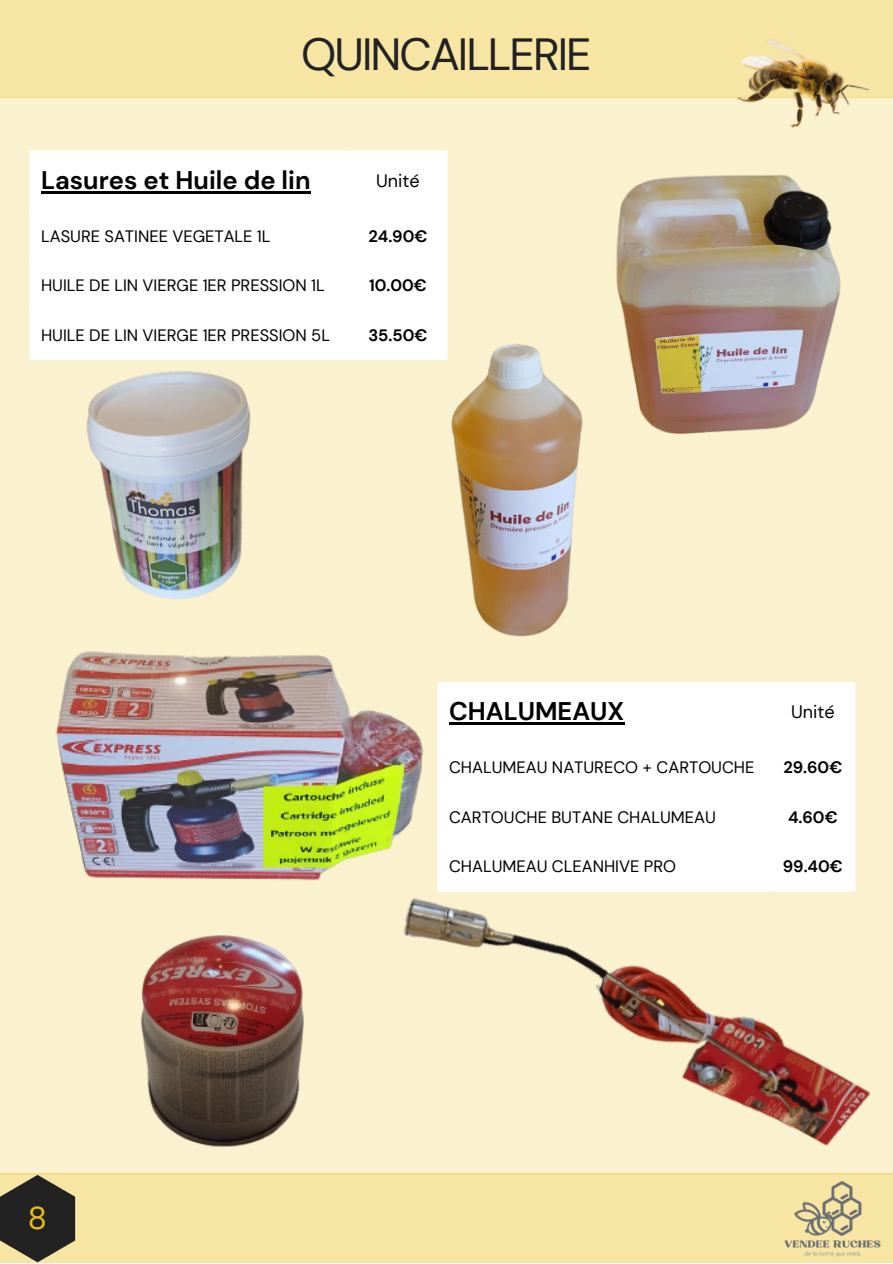
<style>
.page{position:relative;width:893px;height:1264px;background:#fff}
.page>*{position:absolute;margin:0;border:0;box-sizing:border-box;transform-origin:0 0}
.t1{font:45px "DM Sans";letter-spacing:-.045em;color:#222}
.t2{font:31.5px "DM Sans";color:#e9be1a}
.t3{font:700 25.5px "DM Sans";color:#000}
.t4{font:18px "DM Sans";color:#000}
.t5{font:16.5px "DM Sans";color:#000}
.t6{font:700 16.5px "DM Sans";color:#000}
</style>
<div class="page">
<div style="left:0;top:1173px;width:892px;height:89px;background:#f6e5a3"></div>
<svg style="left:0;top:1174px;width:75px;height:88px"></svg>
<div style="left:0;top:0;width:892px;height:98px;background:#f6e5a3"></div>
<div style="left:0;top:98px;width:892px;height:1076px;background:#faf1cf"></div>
<img style="left:784px;top:1200px;width:97px;height:56px">
<div style="left:30px;top:150px;width:417px;height:210px;background:#fff"></div>
<hr style="left:41px;top:191px;width:269px;height:2px;background:#000">
<img style="left:706px;top:40px;width:186px;height:88px">
<img style="left:86px;top:371px;width:165px;height:228px">
<img style="left:438px;top:319px;width:145px;height:318px">
<img style="left:616px;top:174px;width:225px;height:260px">
<div style="left:460px;top:682px;width:395px;height:128px;background:#fff"></div>
<hr style="left:449px;top:722px;width:175px;height:3px;background:#000">
<img style="left:56px;top:618px;width:404px;height:263px">
<img style="left:141px;top:935px;width:163px;height:212px">
<img style="left:351px;top:810px;width:541px;height:390px">
<p class="t1" style="left:301px;top:25px;width:292px">QUINCAILLERIE</p>
<p class="t3" style="left:41px;top:163px;width:271px">Lasures et Huile de lin</p>
<p class="t4" style="left:376px;top:169px;width:45px">Unité</p>
<p class="t5" style="left:41px;top:225px;width:231px">LASURE SATINEE VEGETALE 1L</p>
<p class="t6" style="left:368px;top:225px;width:61px">24.90€</p>
<p class="t5" style="left:41px;top:275px;width:285px">HUILE DE LIN VIERGE 1ER PRESSION 1L</p>
<p class="t6" style="left:369px;top:275px;width:59px">10.00€</p>
<p class="t5" style="left:41px;top:324px;width:290px">HUILE DE LIN VIERGE 1ER PRESSION 5L</p>
<p class="t6" style="left:368px;top:324px;width:60px">35.50€</p>
<p class="t2" style="left:28px;top:1197px;width:21px">8</p>
<p class="t3" style="left:449px;top:695px;width:177px">CHALUMEAUX</p>
<p class="t4" style="left:791px;top:700px;width:45px">Unité</p>
<p class="t5" style="left:449px;top:757px;width:307px">CHALUMEAU NATURECO + CARTOUCHE</p>
<p class="t6" style="left:783px;top:757px;width:60px">29.60€</p>
<p class="t5" style="left:449px;top:806px;width:268px">CARTOUCHE BUTANE CHALUMEAU</p>
<p class="t6" style="left:788px;top:806px;width:51px">4.60€</p>
<p class="t5" style="left:449px;top:856px;width:228px">CHALUMEAU CLEANHIVE PRO</p>
<p class="t6" style="left:782px;top:856px;width:62px">99.40€</p>
</div>
